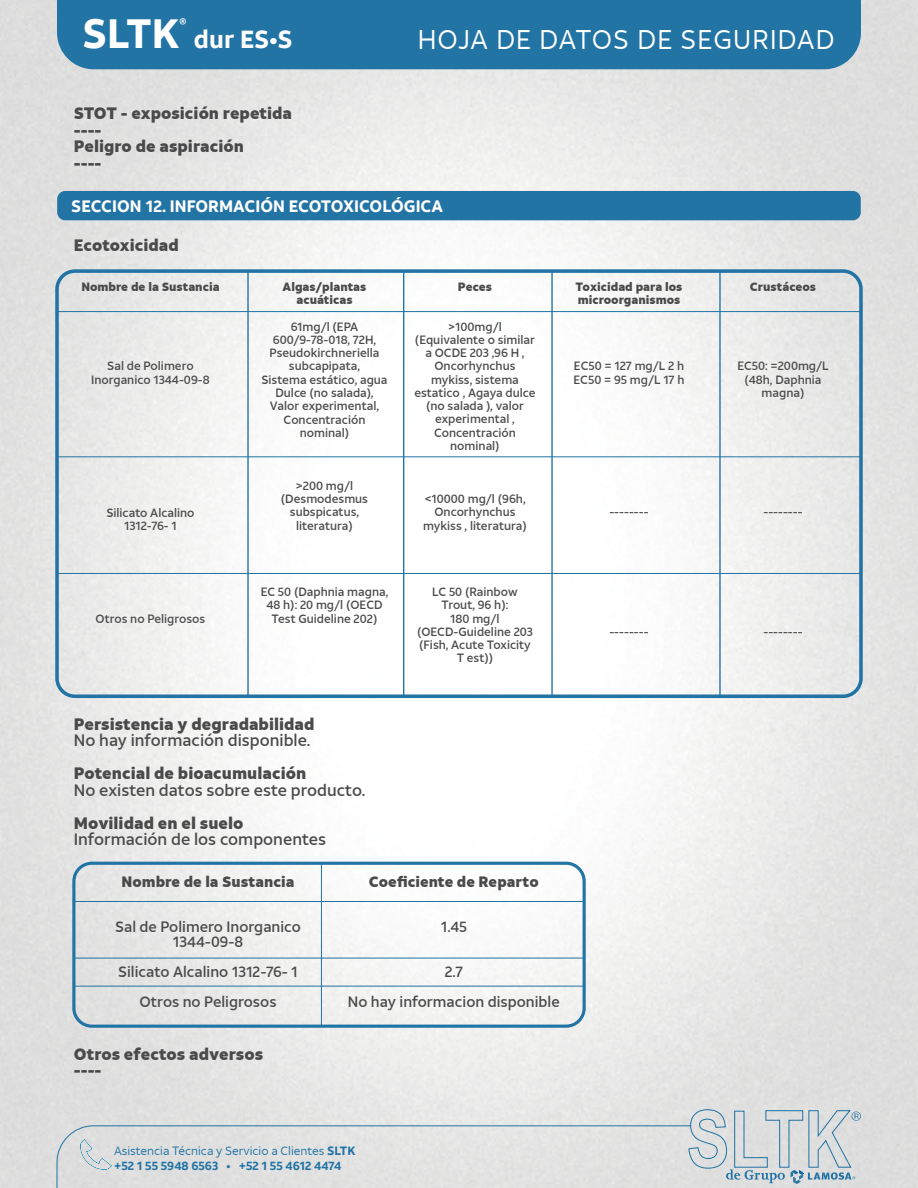
<style>
.page{position:relative;width:918px;height:1188px;background:#fff}
.page>*{position:absolute;margin:0;border:0;box-sizing:border-box;transform-origin:0 0}
.t1{font:700 40.8px "ATT Aleck Sans";color:#fff}
.t2{font:27px "ATT Aleck Sans";letter-spacing:.04em;color:#fff}
.t3{font:700 24.6px "ATT Aleck Sans";color:#fff}
.t4{font:900 16.5px/16.5px "ATT Aleck Sans";color:#4a4a4a}
.t5{font:500 16.5px "ATT Aleck Sans";color:#4a4a4a}
.t6{font:700 16.5px "ATT Aleck Sans";color:#fff}
.t7{font:500 15px/30px "ATT Aleck Sans";color:#4a4a4a;text-align:center}
.t8{font:900 15px "ATT Aleck Sans";color:#4a4a4a}
.t9{font:500 12px/13.2px "ATT Aleck Sans";color:#4a4a4a;text-align:center}
.t10{font:900 12px/13.2px "ATT Aleck Sans";color:#4a4a4a;text-align:center}
.t11{font:12px/14.4px "ATT Aleck Sans";color:#2274a5}
.t12{font:700 11.4px "ATT Aleck Sans";color:#fff}
.s1{font-weight:700}
</style>
<div class="page">
<img style="left:0;top:0;width:918px;height:1188px">
<div style="left:57px;top:0;width:804px;height:69px;background:#2274a5"></div>
<svg style="left:56px;top:1109px;width:805px;height:79px"></svg>
<div style="left:57px;top:191px;width:804px;height:29px;background:#2274a5;border-radius:8px"></div>
<div style="left:55px;top:269px;width:808px;height:429px;border:4px solid #2274a5;border-radius:18px"></div>
<hr style="left:57px;top:311px;width:804px;height:1px;background:#2274a5">
<hr style="left:57px;top:456px;width:804px;height:1px;background:#2274a5">
<hr style="left:57px;top:573px;width:804px;height:1px;background:#2274a5">
<hr style="left:247px;top:271px;width:2px;height:425px;background:#2274a5">
<hr style="left:403px;top:271px;width:1px;height:425px;background:#2274a5">
<hr style="left:551px;top:271px;width:2px;height:425px;background:#2274a5">
<hr style="left:719px;top:271px;width:2px;height:425px;background:#2274a5">
<div style="left:72px;top:862px;width:514px;height:166px;border:3px solid #2274a5;border-radius:18px"></div>
<hr style="left:74px;top:901px;width:510px;height:1px;background:#2274a5">
<hr style="left:74px;top:958px;width:510px;height:1px;background:#2274a5">
<hr style="left:74px;top:986px;width:510px;height:1px;background:#2274a5">
<hr style="left:321px;top:863px;width:1px;height:163px;background:#2274a5">
<h1 class="t1" style="left:82px;top:7px;width:99px">SLTK</h1>
<p class="t12" style="left:180px;top:16px;width:8px">®</p>
<h3 class="t3" style="left:194px;top:24px;width:100px">dur ES•S</h3>
<h2 class="t2" style="left:418px;top:23px;width:418px">HOJA DE DATOS DE SEGURIDAD</h2>
<h3 class="t4" style="left:74px;top:105px;width:220px">STOT - exposición repetida ----<br>Peligro de aspiración<br>----</h3>
<h3 class="t6" style="left:71px;top:195px;width:373px">SECCION 12. INFORMACIÓN ECOTOXICOLÓGICA</h3>
<h3 class="t4" style="left:74px;top:237px;width:107px">Ecotoxicidad</h3>
<p class="t10" style="left:81px;top:280px;width:140px">Nombre de la Sustancia</p>
<p class="t9" style="left:91px;top:359px;width:120px">Sal de Polimero<br>Inorganico 1344-09-8</p>
<p class="t10" style="left:283px;top:280px;width:85px">Algas/plantas acuáticas</p>
<p class="t9" style="left:261px;top:320px;width:128px">61mg/l (EPA<br>600/9-78-018, 72H,<br>Pseudokirchneriella subcapipata,<br>Sistema estático, agua<br>Dulce (no salada),<br>Valor experimental,<br>Concentración nominal)</p>
<p class="t10" style="left:458px;top:280px;width:35px">Peces</p>
<p class="t9" style="left:414px;top:320px;width:123px">&gt;100mg/l (Equivalente o similar a OCDE 203 ,96 H ,<br>Oncorhynchus mykiss, sistema estatico , Agaya dulce (no salada ), valor experimental ,<br>Concentración nominal)</p>
<p class="t10" style="left:576px;top:280px;width:108px;text-align:left">Toxicidad para los microorganismos</p>
<p class="t9" style="left:574px;top:359px;width:112px;text-align:left">EC50 = 127 mg/L 2 h<br>EC50 = 95 mg/L 17 h</p>
<p class="t9" style="left:106px;top:505px;width:90px">Silicato Alcalino<br>1312-76- 1</p>
<p class="t9" style="left:281px;top:479px;width:89px">&gt;200 mg/l (Desmodesmus subspicatus, literatura)</p>
<p class="t9" style="left:423px;top:492px;width:105px">&lt;10000 mg/l (96h,<br>Oncorhynchus mykiss , literatura)</p>
<p class="t9" style="left:609px;top:505px;width:41px">--------</p>
<p class="t9" style="left:96px;top:612px;width:111px">Otros no Peligrosos</p>
<p class="t9" style="left:261px;top:585px;width:129px">EC 50 (Daphnia magna,<br>48 h): 20 mg/l (OECD<br>Test Guideline 202)</p>
<h3 class="t4" style="left:74px;top:715px;width:242px">Persistencia y degradabilidad</h3>
<h3 class="t5" style="left:74px;top:730px;width:238px">No hay información disponible.</h3>
<h3 class="t4" style="left:74px;top:765px;width:234px">Potencial de bioacumulación</h3>
<h3 class="t5" style="left:74px;top:780px;width:293px">No existen datos sobre este producto.</h3>
<h3 class="t4" style="left:74px;top:814px;width:171px">Movilidad en el suelo</h3>
<h3 class="t5" style="left:74px;top:829px;width:254px">Información de los componentes</h3>
<p class="t9" style="left:417px;top:585px;width:117px">LC 50 (Rainbow<br>Trout, 96 h):<br>180 mg/l (OECD-Guideline 203 (Fish, Acute Toxicity<br>T est))</p>
<p class="t8" style="left:122px;top:872px;width:174px">Nombre de la Sustancia</p>
<p class="t7" style="left:115px;top:919px;width:187px;line-height:15px">Sal de Polimero Inorganico<br>1344-09-8</p>
<p class="t7" style="left:118px;top:956px;width:181px">Silicato Alcalino 1312-76- 1<br>Otros no Peligrosos</p>
<h3 class="t4" style="left:74px;top:1045px;width:191px">Otros efectos adversos ----</h3>
<p class="t8" style="left:369px;top:872px;width:171px">Coeficiente de Reparto</p>
<p class="t7" style="left:441px;top:911px;width:28px">1.45</p>
<p class="t7" style="left:348px;top:956px;width:213px">2.7<br>No hay informacion disponible</p>
<p class="t9" style="left:609px;top:625px;width:41px">--------</p>
<p class="t11" style="left:114px;top:1144px;width:243px">Asistencia Técnica y Servicio a Clientes <span class="s1">SLTK +52 1 55 5948 6563 • +52 1 55 4612 4474</span></p>
<p class="t10" style="left:750px;top:280px;width:68px">Crustáceos</p>
<p class="t9" style="left:737px;top:359px;width:93px">EC50: =200mg/L (48h, Daphnia magna)</p>
<p class="t9" style="left:763px;top:505px;width:41px">--------</p>
<p class="t9" style="left:763px;top:625px;width:41px">--------</p>
</div>
